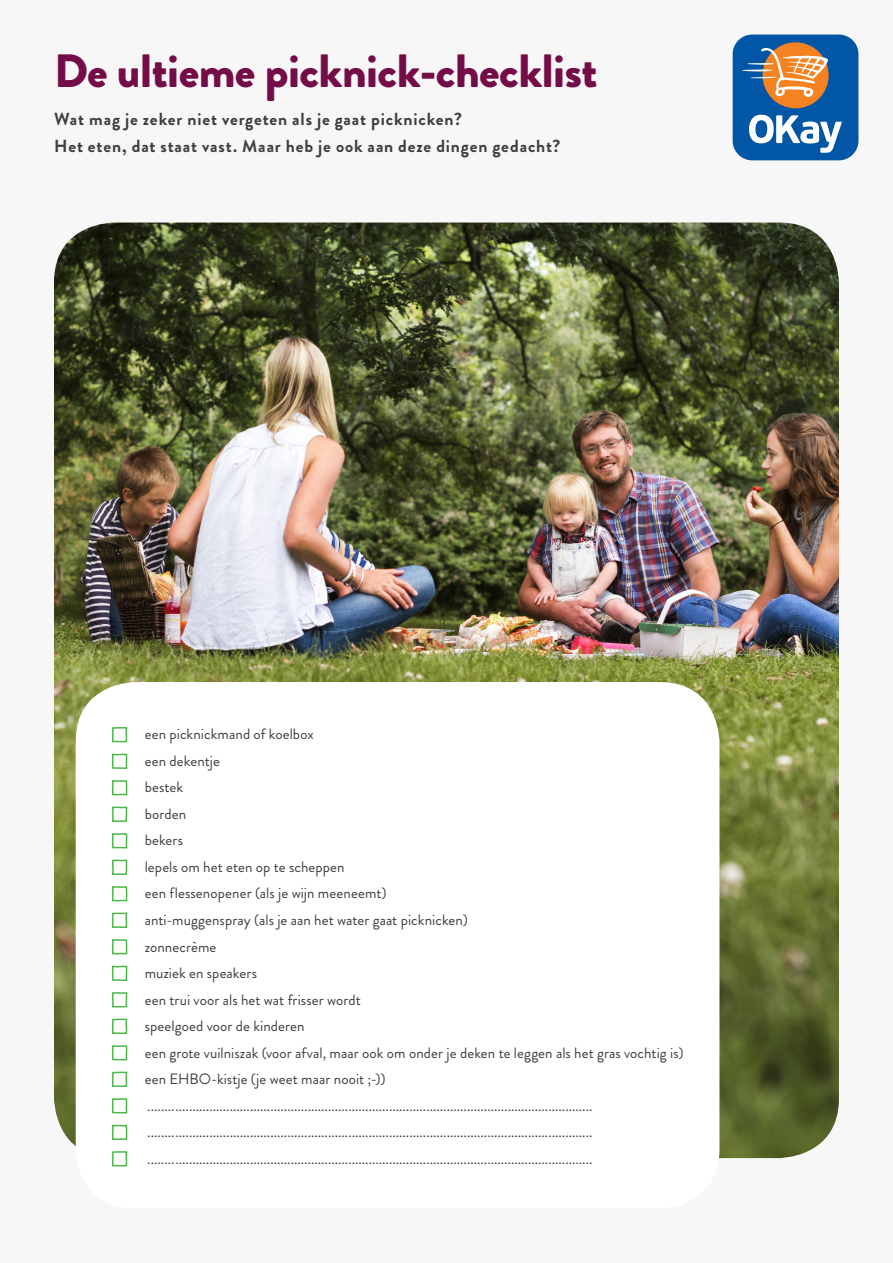
<style>
.page{position:relative;width:893px;height:1263px;background:#f7f7f8}
.page>*{position:absolute;margin:0;border:0;box-sizing:border-box;transform-origin:0 0}
.t1{font:900 46.65px "Brandon Grotesque";letter-spacing:-.01em;color:#740d47}
.t2{font:700 17.55px/27.2px "Brandon Grotesque";letter-spacing:.05em;color:#3e3e3f}
.t3{font:15px/26.5px "Brandon Grotesque";letter-spacing:.005em;color:#3e3e3f}
</style>
<div class="page">
<div style="left:733px;top:35px;width:125px;height:125px;background:#0157a5;border-radius:20px"></div>
<div style="left:763px;top:42px;width:66px;height:66px;background:#f58220;border-radius:50%"></div>
<svg style="left:742px;top:48px;width:87px;height:49px"></svg>
<svg style="left:749px;top:115px;width:93px;height:38px"></svg>
<img style="left:54px;top:223px;width:785px;height:935px">
<div style="left:76px;top:682px;width:643px;height:526px;background:#fff;border-radius:60px"></div>
<svg style="left:112px;top:727px;width:16px;height:16px"></svg>
<svg style="left:112px;top:753px;width:16px;height:16px"></svg>
<svg style="left:112px;top:780px;width:16px;height:16px"></svg>
<svg style="left:112px;top:806px;width:16px;height:16px"></svg>
<svg style="left:112px;top:833px;width:16px;height:16px"></svg>
<svg style="left:112px;top:859px;width:16px;height:16px"></svg>
<svg style="left:112px;top:886px;width:16px;height:16px"></svg>
<svg style="left:112px;top:912px;width:16px;height:16px"></svg>
<svg style="left:112px;top:939px;width:16px;height:16px"></svg>
<svg style="left:112px;top:965px;width:16px;height:16px"></svg>
<svg style="left:112px;top:992px;width:16px;height:16px"></svg>
<svg style="left:112px;top:1018px;width:16px;height:16px"></svg>
<svg style="left:112px;top:1045px;width:16px;height:16px"></svg>
<svg style="left:112px;top:1071px;width:16px;height:16px"></svg>
<svg style="left:112px;top:1098px;width:16px;height:16px"></svg>
<svg style="left:112px;top:1124px;width:16px;height:16px"></svg>
<svg style="left:112px;top:1151px;width:16px;height:16px"></svg>
<h1 class="t1" style="left:54px;top:38px;width:545px">De ultieme picknick-checklist</h1>
<p class="t2" style="left:54px;top:105px;width:508px">Wat mag je zeker niet vergeten als je gaat picknicken?<br>Het eten, dat staat vast. Maar heb je ook aan deze dingen gedacht?</p>
<p class="t3" style="left:145px;top:721px;width:540px">een picknickmand of koelbox<br>een dekentje<br>bestek<br>borden<br>bekers<br>lepels om het eten op te scheppen<br>een flessenopener (als je wijn meeneemt)<br>anti-muggenspray (als je aan het water gaat picknicken)<br>zonnecrème<br>muziek en speakers<br>een trui voor als het wat frisser wordt<br>speelgoed voor de kinderen<br>een grote vuilniszak (voor afval, maar ook om onder je deken te leggen als het gras vochtig is) een EHBO-kistje (je weet maar nooit ;-)) ................................................................................................................................... ................................................................................................................................... ...................................................................................................................................</p>
</div>
